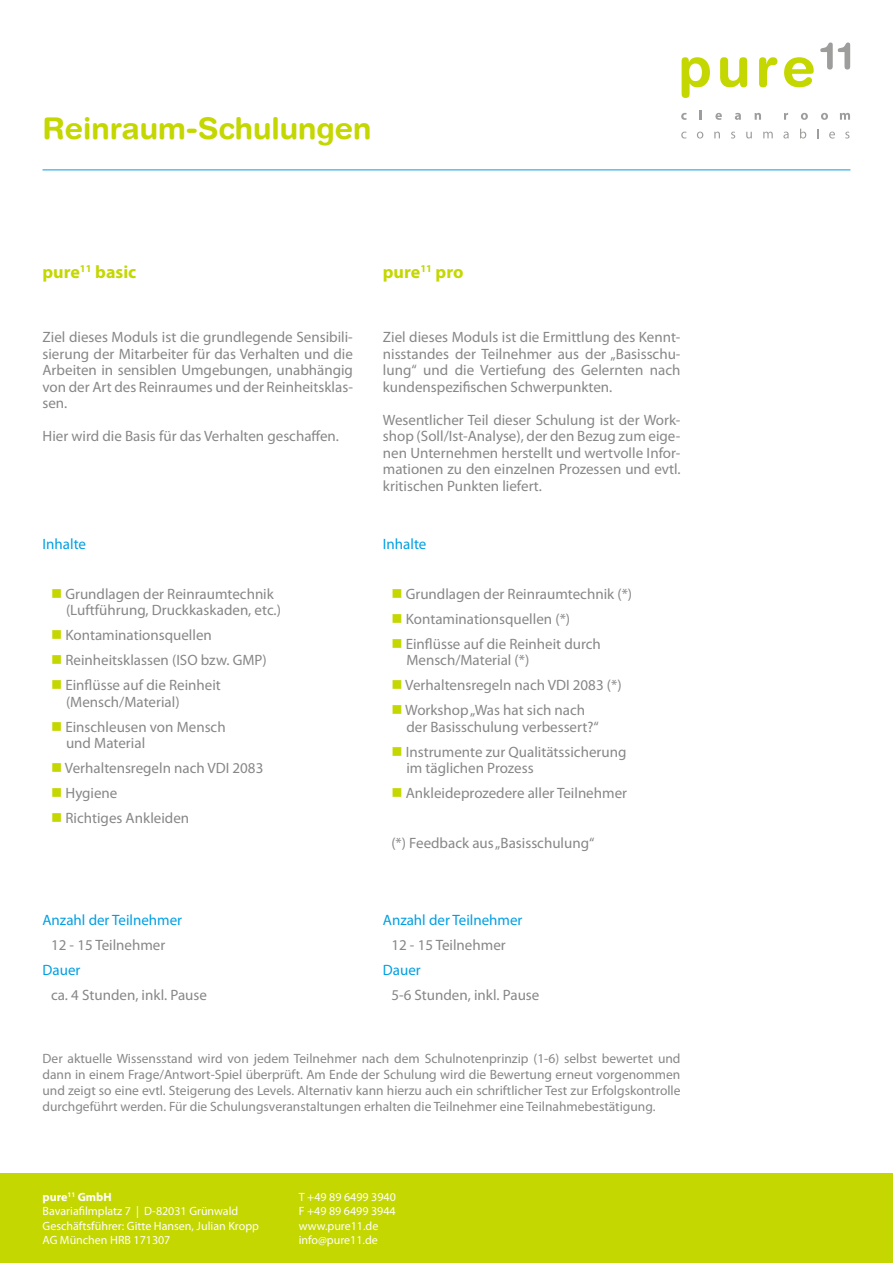
<style>
.page{position:relative;width:893px;height:1263px;background:#fff}
.page>*{position:absolute;margin:0;border:0;box-sizing:border-box;transform-origin:0 0}
.t1{font:700 30px "Helvetica Rounded LT";color:#c4d700}
.t2{font:700 18px "Myriad Pro";color:#c4d700}
.t3{font:15px/16.5px "Myriad Pro";color:#878787}
.t4{font:15px "Myriad Pro";color:#009fe3}
.t5{font:13.5px/16.2px "Myriad Pro";color:#878787;text-align:justify}
.t6{font:12px/14.4px "Myriad Pro";color:#fff}
.s1{color:#c4d700}
.s2{font-weight:700}
</style>
<div class="page">
<div style="left:0;top:1173px;width:893px;height:90px;background:#c4d700"></div>
<svg style="left:682px;top:57px;width:28px;height:41px"></svg>
<svg style="left:720px;top:57px;width:27px;height:30px"></svg>
<svg style="left:759px;top:57px;width:18px;height:30px"></svg>
<svg style="left:784px;top:57px;width:30px;height:30px"></svg>
<svg style="left:820px;top:43px;width:30px;height:27px"></svg>
<svg style="left:681px;top:113px;width:6px;height:7px"></svg>
<svg style="left:700px;top:110px;width:2px;height:10px"></svg>
<svg style="left:715px;top:113px;width:7px;height:7px"></svg>
<svg style="left:735px;top:113px;width:6px;height:7px"></svg>
<svg style="left:755px;top:113px;width:6px;height:7px"></svg>
<svg style="left:784px;top:113px;width:4px;height:7px"></svg>
<svg style="left:801px;top:113px;width:7px;height:7px"></svg>
<svg style="left:821px;top:113px;width:7px;height:7px"></svg>
<svg style="left:840px;top:113px;width:10px;height:7px"></svg>
<svg style="left:681px;top:132px;width:5px;height:7px"></svg>
<svg style="left:697px;top:132px;width:6px;height:7px"></svg>
<svg style="left:714px;top:132px;width:6px;height:6px"></svg>
<svg style="left:731px;top:132px;width:4px;height:7px"></svg>
<svg style="left:746px;top:132px;width:6px;height:7px"></svg>
<svg style="left:763px;top:132px;width:10px;height:6px"></svg>
<svg style="left:783px;top:132px;width:6px;height:7px"></svg>
<svg style="left:800px;top:129px;width:6px;height:10px"></svg>
<svg style="left:829px;top:132px;width:6px;height:7px"></svg>
<svg style="left:845px;top:132px;width:4px;height:7px"></svg>
<hr style="left:43px;top:170px;width:807px;height:1px;background:#009fe3">
<h1 class="t1" style="left:43px;top:111px;width:330px">Reinraum-Schulungen</h1>
<p class="t2" style="left:43px;top:260px;width:95px">pure<sup>11</sup> basic</p>
<p class="t2" style="left:383px;top:260px;width:82px">pure<sup>11</sup> pro</p>
<p class="t3" style="left:43px;top:329px;width:312px;text-align:justify">Ziel dieses Moduls ist die grundlegende Sensibili&shy;sierung der Mitarbeiter für das Verhalten und die Arbeiten in sensiblen Umgebungen, unabhängig von der Art des Reinraumes und der Reinheitsklas&shy;sen.</p>
<p class="t3" style="left:43px;top:428px;width:298px">Hier wird die Basis für das Verhalten geschaffen.</p>
<p class="t4" style="left:43px;top:534px;width:45px">Inhalte</p>
<p class="t3" style="left:66px;top:585px;width:216px;text-indent:-15px"><span class="s1">■</span> Grundlagen der Reinraumtechnik (Luftführung, Druckkaskaden, etc.)</p>
<p class="t3" style="left:51px;top:627px;width:162px"><span class="s1">■</span> Kontaminationsquellen</p>
<p class="t3" style="left:51px;top:652px;width:217px"><span class="s1">■</span> Reinheitsklassen (ISO bzw. GMP)</p>
<p class="t3" style="left:66px;top:677px;width:156px;text-indent:-15px"><span class="s1">■</span> Einflüsse auf die Reinheit (Mensch/Material)</p>
<p class="t3" style="left:66px;top:718px;width:161px;text-indent:-15px"><span class="s1">■</span> Einschleusen von Mensch und Material</p>
<p class="t3" style="left:51px;top:760px;width:214px"><span class="s1">■</span> Verhaltensregeln nach VDI 2083</p>
<p class="t3" style="left:51px;top:785px;width:68px"><span class="s1">■</span> Hygiene</p>
<p class="t3" style="left:51px;top:810px;width:140px"><span class="s1">■</span> Richtiges Ankleiden</p>
<p class="t4" style="left:43px;top:911px;width:141px">Anzahl der Teilnehmer</p>
<p class="t3" style="left:51px;top:937px;width:116px">12 - 15 Teilnehmer</p>
<p class="t4" style="left:43px;top:961px;width:39px">Dauer</p>
<p class="t3" style="left:51px;top:987px;width:157px">ca. 4 Stunden, inkl. Pause</p>
<p class="t3" style="left:383px;top:329px;width:299px;text-align:justify">Ziel dieses Moduls ist die Ermittlung des Kennt&shy;nisstandes der Teilnehmer aus der „Basisschu&shy;lung“ und die Vertiefung des Gelernten nach kundenspezifischen Schwerpunkten.</p>
<p class="t3" style="left:383px;top:411px;width:299px;text-align:justify">Wesentlicher Teil dieser Schulung ist der Work&shy;shop (Soll/Ist-Analyse), der den Bezug zum eige&shy;nen Unternehmen herstellt und wertvolle Infor&shy;mationen zu den einzelnen Prozessen und evtl. kritischen Punkten liefert.</p>
<p class="t4" style="left:383px;top:534px;width:45px">Inhalte</p>
<p class="t3" style="left:391px;top:585px;width:242px"><span class="s1">■</span> Grundlagen der Reinraumtechnik (*)</p>
<p class="t3" style="left:391px;top:610px;width:180px"><span class="s1">■</span> Kontaminationsquellen (*)</p>
<p class="t3" style="left:406px;top:635px;width:196px;text-indent:-15px"><span class="s1">■</span> Einflüsse auf die Reinheit durch<br>Mensch/Material (*)</p>
<p class="t3" style="left:391px;top:677px;width:232px"><span class="s1">■</span> Verhaltensregeln nach VDI 2083 (*)</p>
<p class="t3" style="left:406px;top:702px;width:194px;text-indent:-15px"><span class="s1">■</span> Workshop „Was hat sich nach der Basisschulung verbessert?“</p>
<p class="t3" style="left:406px;top:743px;width:222px;text-indent:-15px"><span class="s1">■</span> Instrumente zur Qualitätssicherung im täglichen Prozess</p>
<p class="t3" style="left:391px;top:785px;width:237px"><span class="s1">■</span> Ankleideprozedere aller Teilnehmer</p>
<p class="t3" style="left:391px;top:835px;width:205px">(*) Feedback aus „Basisschulung“</p>
<p class="t4" style="left:383px;top:911px;width:141px">Anzahl der Teilnehmer</p>
<p class="t3" style="left:391px;top:937px;width:116px">12 - 15 Teilnehmer</p>
<p class="t4" style="left:383px;top:961px;width:39px">Dauer</p>
<p class="t3" style="left:391px;top:987px;width:150px">5-6 Stunden, inkl. Pause</p>
<p class="t5" style="left:43px;top:1050px;width:640px">Der aktuelle Wissensstand wird von jedem Teilnehmer nach dem Schulnotenprinzip (1-6) selbst bewertet und dann in einem Frage/Antwort-Spiel überprüft. Am Ende der Schulung wird die Bewertung erneut vorgenommen und zeigt so eine evtl. Steigerung des Levels. Alternativ kann hierzu auch ein schriftlicher Test zur Erfolgskontrolle durchgeführt werden. Für die Schulungsveranstaltungen erhalten die Teilnehmer eine Teilnahmebestätigung.</p>
<p class="t6" style="left:43px;top:1189px;width:218px"><span class="s2">pure</span><sup>11</sup> <span class="s2">GmbH<br></span>Bavariafilmplatz 7 | D-82031 Grünwald<br>Geschäftsführer: Gitte Hansen, Julian Kropp<br>AG München HRB 171307</p>
<p class="t6" style="left:299px;top:1189px;width:99px">T +49 89 6499 3940<br>F +49 89 6499 3944 www.pure11.de info@pure11.de</p>
</div>
